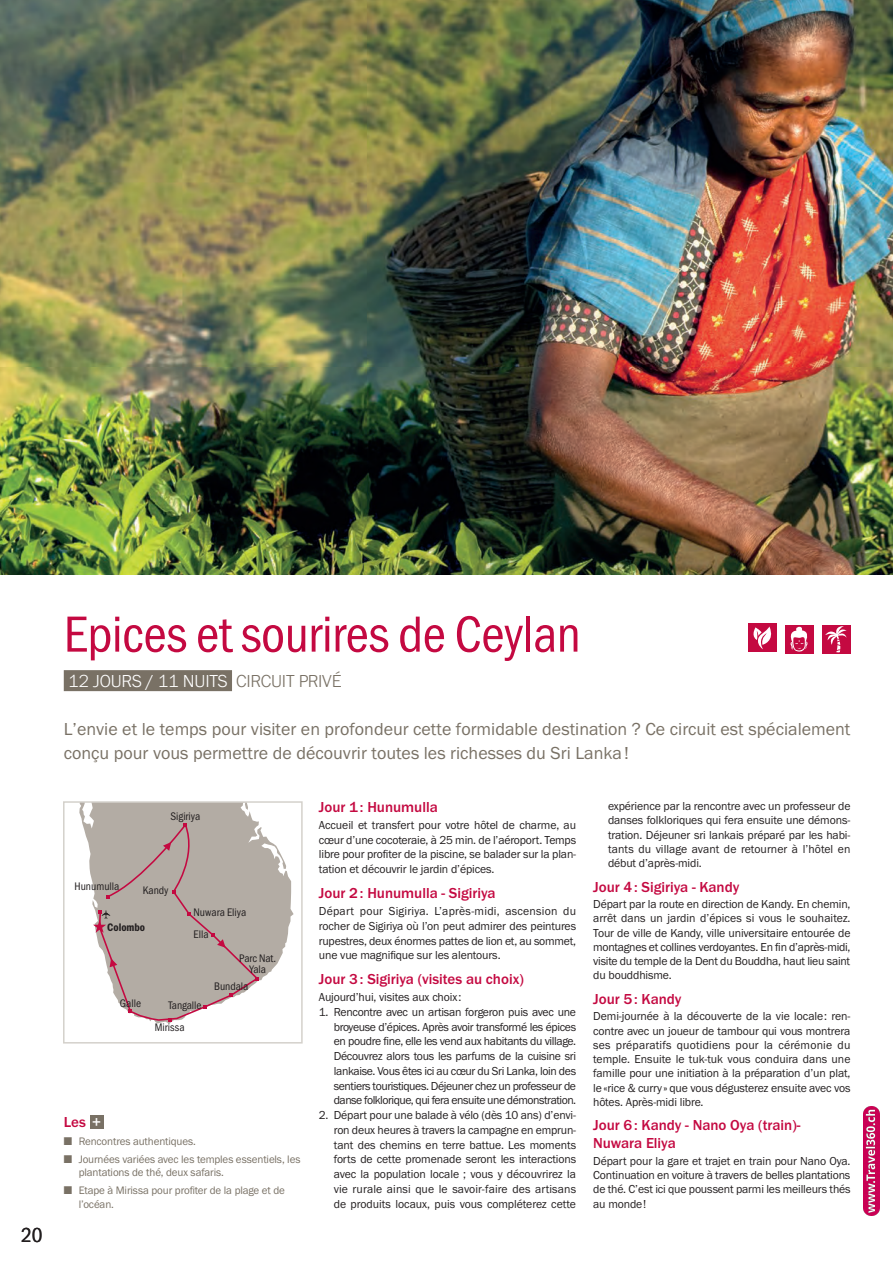
<style>
.page{position:relative;width:893px;height:1263px;background:#fff}
.page>*{position:absolute;margin:0;border:0;box-sizing:border-box;transform-origin:0 0}
.Titre_circuit{font:52.5px "Franklin Gothic URW Con Boo";letter-spacing:-.01em;color:#c40941}
.t1{font:21px "Franklin Gothic URW Con Boo";color:#231f20}
.Chapo{font:18px/24px "Franklin Gothic URW Boo";color:#797165}
.Duree_circuit{font:300 18px "Franklin Gothic URW";letter-spacing:-.01em;color:#fff}
.Duree_circuit-2{font:300 18px "Franklin Gothic URW";letter-spacing:-.01em;color:#797165}
.Intertitre_de_texte{font:500 15px/18px "Franklin Gothic URW";color:#c40941}
.Titre_LES_PLUS{font:500 15px "Franklin Gothic URW";color:#c40941}
.Texte_Généraliste{font:12px/14.7px "Franklin Gothic URW Boo";letter-spacing:-.01em;color:#231f20;text-align:justify}
.t2{font:11.4px/11.4px "Franklin Gothic URW Con Boo";color:#231f20;text-align:center}
.t3{font:11.4px "Franklin Gothic URW Con Dem";color:#231f20}
.Texte_Généraliste-2{font:11.25px/13.5px "Franklin Gothic URW Boo";letter-spacing:-.01em;color:#797165}
.s1{font-size:15.15px;color:#fff}
</style>
<div class="page">
<img style="left:0;top:0;width:893px;height:574px">
<div style="left:64px;top:670px;width:168px;height:21px;background:#797165"></div>
<div style="left:748px;top:623px;width:28px;height:29px;background:#c40941"></div>
<svg style="left:753px;top:626px;width:19px;height:23px"></svg>
<div style="left:785px;top:625px;width:28px;height:28px;background:#c40941"></div>
<svg style="left:790px;top:627px;width:18px;height:25px"></svg>
<div style="left:822px;top:625px;width:28px;height:28px;background:#c40941"></div>
<svg style="left:825px;top:626px;width:22px;height:27px"></svg>
<svg style="left:79px;top:804px;width:215px;height:219px"></svg>
<svg style="left:93px;top:816px;width:167px;height:206px"></svg>
<div style="left:63px;top:801px;width:240px;height:242px;border:2px solid #d4d1cb"></div>
<div style="left:90px;top:1115px;width:14px;height:14px;background:#797165"></div>
<img style="left:863px;top:1106px;width:16px;height:109px">
<p class="t1" style="left:21px;top:1222px;width:23px">20</p>
<p class="Titre_circuit" style="left:64px;top:602px;width:519px">Epices et sourires de Ceylan</p>
<p class="Duree_circuit" style="left:68px;top:670px;width:161px">12 JOURS / 11 NUITS</p>
<p class="Chapo" style="left:64px;top:717px;width:788px">L’envie et le temps pour visiter en profondeur cette formidable destination ? Ce circuit est spécialement conçu pour vous permettre de découvrir toutes les richesses du Sri Lanka!</p>
<p class="Duree_circuit-2" style="left:236px;top:669px;width:107px">CIRCUIT PRIVÉ</p>
<p class="t2" style="left:75px;top:881px;width:46px">Hunumulla</p>
<p class="t2" style="left:170px;top:810px;width:31px">Sigiriya</p>
<p class="t2" style="left:143px;top:884px;width:27px">Kandy</p>
<p class="t2" style="left:194px;top:907px;width:54px">Nuwara Eliya</p>
<p class="t3" style="left:107px;top:919px;width:39px">Colombo</p>
<p class="t2" style="left:120px;top:998px;width:23px">Galle</p>
<p class="t2" style="left:193px;top:928px;width:17px">Ella</p>
<p class="t2" style="left:239px;top:952px;width:38px">Parc Nat.<br>Yala</p>
<p class="t2" style="left:168px;top:999px;width:34px">Tangalle</p>
<p class="t2" style="left:155px;top:1021px;width:31px">Mirissa</p>
<p class="t2" style="left:214px;top:981px;width:36px">Bundala</p>
<p class="Titre_LES_PLUS" style="left:64px;top:1113px;width:39px">Les <span class="s1">+</span></p>
<p class="Texte_Généraliste-2" style="left:64px;top:1134px;width:134px">■ Rencontres authentiques.</p>
<p class="Texte_Généraliste-2" style="left:79px;top:1152px;width:223px;text-indent:-15px">■ Journées variées avec les temples essentiels, les plantations de thé, deux safaris.</p>
<p class="Texte_Généraliste-2" style="left:79px;top:1183px;width:208px;text-indent:-15px">■ Etape à Mirissa pour profiter de la plage et de l’océan.</p>
<p class="Intertitre_de_texte" style="left:319px;top:798px;width:120px">Jour 1: Hunumulla</p>
<p class="Texte_Généraliste" style="left:319px;top:817px;width:259px">Accueil et transfert pour votre hôtel de charme, au cœur d’une cocoteraie, à 25 min. de l’aéroport. Temps libre pour profiter de la piscine, se balader sur la plan&shy;tation et découvrir le jardin d’épices.</p>
<p class="Intertitre_de_texte" style="left:319px;top:884px;width:178px">Jour 2: Hunumulla - Sigiriya</p>
<p class="Texte_Généraliste" style="left:319px;top:903px;width:259px">Départ pour Sigiriya. L’après-midi, ascension du rocher de Sigiriya où l’on peut admirer des peintures rupestres, deux énormes pattes de lion et, au sommet, une vue magnifique sur les alentours.</p>
<p class="Intertitre_de_texte" style="left:319px;top:970px;width:206px">Jour 3: Sigiriya (visites au choix)</p>
<p class="Texte_Généraliste" style="left:319px;top:989px;width:144px">Aujourd’hui, visites aux choix:</p>
<p class="Texte_Généraliste" style="left:334px;top:1004px;width:244px;text-indent:-15px">1. Rencontre avec un artisan forgeron puis avec une broyeuse d’épices. Après avoir transformé les épices en poudre fine, elle les vend aux habitants du village.<br>Découvrez alors tous les parfums de la cuisine sri lankaise. Vous êtes ici au cœur du Sri Lanka, loin des sentiers touristiques. Déjeuner chez un professeur de danse folklorique, qui fera ensuite une démonstration.</p>
<p class="Texte_Généraliste" style="left:334px;top:1107px;width:244px;text-indent:-15px">2. Départ pour une balade à vélo (dès 10 ans) d’envi&shy;ron deux heures à travers la campagne en emprun&shy;tant des chemins en terre battue. Les moments forts de cette promenade seront les interactions avec la population locale ; vous y découvrirez la vie rurale ainsi que le savoir-faire des artisans de produits locaux, puis vous compléterez cette</p>
<p class="Texte_Généraliste" style="left:608px;top:799px;width:244px;line-height:14.2px">expérience par la rencontre avec un professeur de danses folkloriques qui fera ensuite une démons&shy;tration. Déjeuner sri lankais préparé par les habi&shy;tants du village avant de retourner à l’hôtel en début d’après-midi.</p>
<p class="Intertitre_de_texte" style="left:593px;top:877px;width:148px">Jour 4: Sigiriya - Kandy</p>
<p class="Texte_Généraliste" style="left:593px;top:897px;width:259px;line-height:14.2px">Départ par la route en direction de Kandy. En chemin, arrêt dans un jardin d’épices si vous le souhaitez.<br>Tour de ville de Kandy, ville universitaire entourée de montagnes et collines verdoyantes. En fin d’après-midi, visite du temple de la Dent du Bouddha, haut lieu saint du bouddhisme.</p>
<p class="Intertitre_de_texte" style="left:593px;top:989px;width:90px">Jour 5: Kandy</p>
<p class="Texte_Généraliste" style="left:593px;top:1009px;width:259px;line-height:14.2px">Demi-journée à la découverte de la vie locale: ren&shy;contre avec un joueur de tambour qui vous montrera ses préparatifs quotidiens pour la cérémonie du temple. Ensuite le tuk-tuk vous conduira dans une famille pour une initiation à la préparation d’un plat, le «rice &amp; curry » que vous dégusterez ensuite avec vos hôtes. Après-midi libre.</p>
<p class="Intertitre_de_texte" style="left:593px;top:1116px;width:209px">Jour 6: Kandy - Nano Oya (train)-<br>Nuwara Eliya</p>
<p class="Texte_Généraliste" style="left:593px;top:1153px;width:259px;line-height:14.2px">Départ pour la gare et trajet en train pour Nano Oya.<br>Continuation en voiture à travers de belles plantations de thé. C’est ici que poussent parmi les meilleurs thés au monde!</p>
</div>
